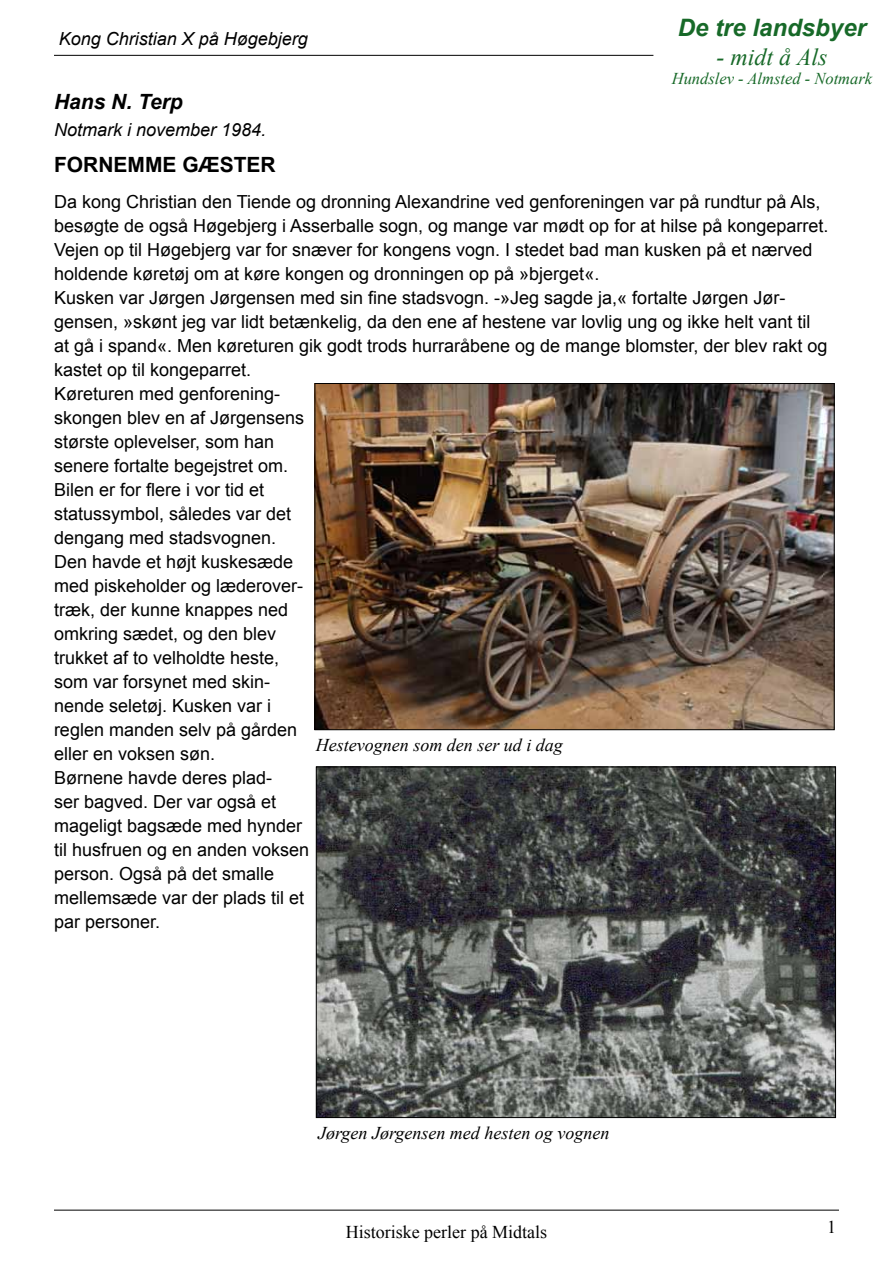
<style>
.page{position:relative;width:893px;height:1263px;background:#fff}
.page>*{position:absolute;margin:0;border:0;box-sizing:border-box;transform-origin:0 0}
.t1{font:italic 700 24px "Arial";color:#176928}
.t2{font:italic 24px "Times New Roman";color:#176928}
.t3{font:700 21px "Arial";color:#000}
.t4{font:italic 700 21px "Arial";color:#000}
.t5{font:18px/24px "Arial";color:#000}
.t6{font:italic 18px "Times New Roman";color:#000}
.t7{font:italic 18px "Arial";color:#000}
.t8{font:18px "Times New Roman";color:#000}
.t9{font:italic 16.5px "Times New Roman";color:#176928}
</style>
<div class="page">
<hr style="left:54px;top:55px;width:599px;height:1px;background:#000">
<hr style="left:54px;top:1210px;width:785px;height:1px;background:#000">
<img style="left:318px;top:769px;width:516px;height:347px">
<img style="left:317px;top:385px;width:515px;height:343px">
<p class="t7" style="left:59px;top:27px;width:251px">Kong Christian X på Høgebjerg</p>
<h1 class="t1" style="left:678px;top:11px;width:190px">De tre landsbyer</h1>
<h1 class="t2" style="left:716px;top:40px;width:112px">- midt å Als</h1>
<p class="t9" style="left:672px;top:68px;width:202px">Hundslev - Almsted - Notmark</p>
<p class="t4" style="left:54px;top:87px;width:130px">Hans N. Terp</p>
<p class="t7" style="left:54px;top:118px;width:214px">Notmark i november 1984.</p>
<p class="t3" style="left:54px;top:150px;width:223px">FORNEMME GÆSTER</p>
<p class="t5" style="left:54px;top:190px;width:776px">Da kong Christian den Tiende og dronning Alexandrine ved genforeningen var på rundtur på Als, besøgte de også Høgebjerg i Asserballe sogn, og mange var mødt op for at hilse på kongeparret.<br>Vejen op til Høgebjerg var for snæver for kongens vogn. I stedet bad man kusken på et nærved holdende køretøj om at køre kongen og dronningen op på »bjerget«.<br>Kusken var Jørgen Jørgensen med sin fine stadsvogn. -»Jeg sagde ja,« fortalte Jørgen Jør&shy;gensen, »skønt jeg var lidt betænkelig, da den ene af hestene var lovlig ung og ikke helt vant til at gå i spand«. Men køreturen gik godt trods hurraråbene og de mange blomster, der blev rakt og kastet op til kongeparret.<br>Køreturen med genforening-<br>skongen blev en af Jørgensens<br>største oplevelser, som han<br>senere fortalte begejstret om.<br>Bilen er for flere i vor tid et<br>statussymbol, således var det<br>dengang med stadsvognen.<br>Den havde et højt kuskesæde<br>med piskeholder og læderover-<br>træk, der kunne knappes ned<br>omkring sædet, og den blev<br>trukket af to velholdte heste,<br>som var forsynet med skin-<br>nende seletøj. Kusken var i<br>reglen manden selv på gården<br>eller en voksen søn.<br>Børnene havde deres plad-<br>ser bagved. Der var også et<br>mageligt bagsæde med hynder<br>til husfruen og en anden voksen<br>person. Også på det smalle<br>mellemsæde var der plads til et<br>par personer.</p>
<p class="t6" style="left:316px;top:732px;width:248px">Hestevognen som den ser ud i dag</p>
<p class="t6" style="left:318px;top:1121px;width:293px">Jørgen Jørgensen med hesten og vognen</p>
<p class="t8" style="left:346px;top:1220px;width:203px">Historiske perler på Midtals</p>
<p class="t8" style="left:827px;top:1215px;width:10px">1</p>
</div>
